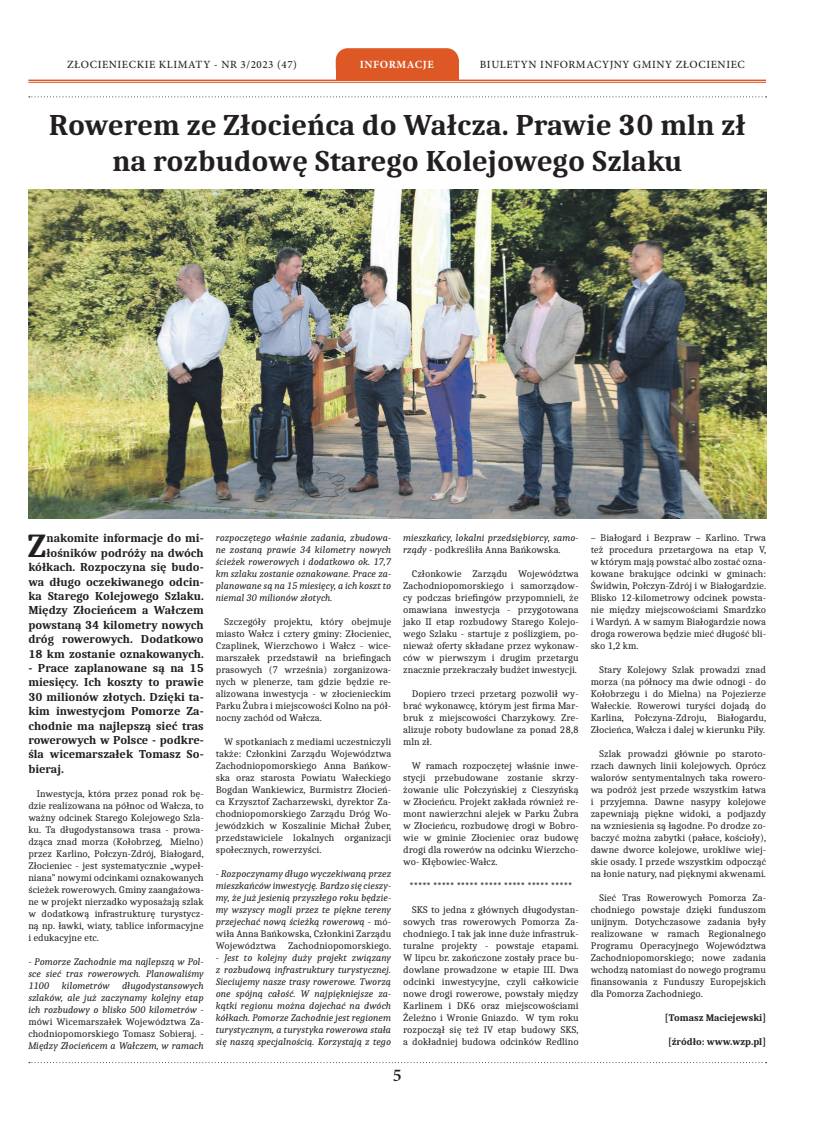
<style>
.page{position:relative;width:820px;height:1134px;background:#fff}
.page>*{position:absolute;margin:0;border:0;box-sizing:border-box;transform-origin:0 0}
.t1{font:700 33.6px "Caladea";color:#231f20}
.t2{font:700 30px/36px "Caladea";color:#231f20;text-align:center}
.numery{font:600 18px "Minion Pro";color:#231f20}
.t3{font:700 12px/14.4px "Caladea";color:#231f20;text-align:right}
.naglowek{font:500 11px "Minion Pro";letter-spacing:.05em;color:#231f20}
.naglowek_srodek{font:700 11px "Minion Pro";letter-spacing:.05em;color:#fff}
.t4{font:10px/12px "Caladea";color:#231f20;text-align:justify}
.t5{font:italic 10px/12px "Caladea";color:#231f20;text-align:justify}
.t6{font:700 10px "Caladea";color:#231f20}
.s1{font-style:normal}
</style>
<div class="page">
<svg style="left:29px;top:96px;width:737px;height:1px"></svg>
<hr style="left:28px;top:80px;width:737px;height:1px;background:#de5826">
<hr style="left:28px;top:82px;width:737px;height:1px;background:#de5826">
<div style="left:335px;top:60px;width:123px;height:20px;background:#de5826"></div>
<div style="left:335px;top:48px;width:123px;height:32px;background:#de5826;border-radius:12px"></div>
<svg style="left:29px;top:1062px;width:737px;height:1px"></svg>
<img style="left:28px;top:190px;width:737px;height:329px">
<p class="naglowek" style="left:67px;top:57px;width:231px">ZŁOCIENIECKIE KLIMATY - NR 3/2023 (47)</p>
<p class="naglowek_srodek" style="left:359px;top:57px;width:75px">INFORMACJE</p>
<p class="naglowek" style="left:479px;top:57px;width:266px">BIULETYN INFORMACYJNY GMINY ZŁOCIENIEC</p>
<p class="t2" style="left:49px;top:106px;width:698px">Rowerem ze Złocieńca do Wałcza. Prawie 30 mln zł na rozbudowę Starego Kolejowego Szlaku</p>
<p class="t3" style="left:28px;top:531px;width:177px">nakomite informacje do mi&shy;łośników podróży na dwóch kółkach. Rozpoczyna się budo&shy;wa długo oczekiwanego odcin&shy;ka Starego Kolejowego Szlaku.<br>Między Złocieńcem a Wałczem powstaną 34 kilometry nowych dróg rowerowych. Dodatkowo<br>18 km zostanie oznakowanych.</p>
<p class="t3" style="left:28px;top:660px;width:177px;text-align:justify">- Prace zaplanowane są na 15 miesięcy. Ich koszty to prawie 30 milionów złotych. Dzięki ta&shy;kim inwestycjom Pomorze Za&shy;chodnie ma najlepszą sieć tras rowerowych w Polsce - podkre&shy;śla wicemarszałek Tomasz So&shy;bieraj.</p>
<p class="t4" style="left:28px;top:787px;width:177px;text-indent:9px">Inwestycja, która przez ponad rok bę&shy;dzie realizowana na północ od Wałcza, to ważny odcinek Starego Kolejowego Szla&shy;ku. Ta długodystansowa trasa - prowa&shy;dząca znad morza (Kołobrzeg, Mielno) przez Karlino, Połczyn-Zdrój, Białogard, Złocieniec - jest systematycznie „wypeł&shy;niana” nowymi odcinkami oznakowanych ścieżek rowerowych. Gminy zaangażowa&shy;ne w projekt nierzadko wyposażają szlak w dodatkową infrastrukturę turystycz&shy;ną np. ławki, wiaty, tablice informacyjne i edukacyjne etc.</p>
<p class="t5" style="left:28px;top:955px;width:177px">- Pomorze Zachodnie ma najlepszą w Pol&shy;sce sieć tras rowerowych. Planowaliśmy 1100 kilometrów długodystansowych szlaków, ale już zaczynamy kolejny etap ich rozbudowy o blisko 500 kilometrów <span class="s1">- mówi Wicemarszałek Województwa Za&shy;chodniopomorskiego Tomasz Sobieraj. - </span>Między Złocieńcem a Wałczem, w ramach</p>
<p class="t1" style="left:27px;top:525px;width:21px">Z</p>
<p class="t5" style="left:216px;top:531px;width:177px">rozpoczętego właśnie zadania, zbudowa&shy;ne zostaną prawie 34 kilometry nowych ścieżek rowerowych i dodatkowo ok. 17,7 km szlaku zostanie oznakowane. Prace za&shy;planowane są na 15 miesięcy, a ich koszt to niemal 30 milionów złotych.</p>
<p class="t4" style="left:216px;top:615px;width:177px;text-indent:9px">Szczegóły projektu, który obejmuje miasto Wałcz i cztery gminy: Złocieniec, Czaplinek, Wierzchowo i Wałcz - wice&shy;marszałek przedstawił na briefingach prasowych (7 września) zorganizowa&shy;nych w plenerze, tam gdzie będzie re&shy;alizowana inwestycja - w złocienieckim Parku Żubra i miejscowości Kolno na pół&shy;nocny zachód od Wałcza.</p>
<p class="t4" style="left:216px;top:735px;width:177px;text-indent:9px">W spotkaniach z mediami uczestniczyli także: Członkini Zarządu Województwa Zachodniopomorskiego Anna Bańkow&shy;ska oraz starosta Powiatu Wałeckiego Bogdan Wankiewicz, Burmistrz Złocień&shy;ca Krzysztof Zacharzewski, dyrektor Za&shy;chodniopomorskiego Zarządu Dróg Wo&shy;jewódzkich w Koszalinie Michał Żuber, przedstawiciele lokalnych organizacji społecznych, rowerzyści.</p>
<p class="t5" style="left:216px;top:867px;width:177px">- Rozpoczynamy długo wyczekiwaną przez mieszkańców inwestycję. Bardzo się cieszy&shy;my, że już jesienią przyszłego roku będzie&shy;my wszyscy mogli przez te piękne tereny przejechać nową ścieżką rowerową <span class="s1">- mó&shy;wiła Anna Bańkowska, Członkini Zarządu Województwa Zachodniopomorskiego.</span></p>
<p class="t5" style="left:216px;top:951px;width:177px">- Jest to kolejny duży projekt związany z rozbudową infrastruktury turystycznej.<br>Sieciujemy nasze trasy rowerowe. Tworzą one spójną całość. W najpiękniejsze za&shy;kątki regionu można dojechać na dwóch kółkach. Pomorze Zachodnie jest regionem turystycznym, a turystyka rowerowa stała się naszą specjalnością. Korzystają z tego</p>
<p class="t5" style="left:403px;top:531px;width:177px">mieszkańcy, lokalni przedsiębiorcy, samo&shy;rządy <span class="s1">- podkreśliła Anna Bańkowska.</span></p>
<p class="t4" style="left:403px;top:567px;width:177px;text-indent:9px">Członkowie Zarządu Województwa Zachodniopomorskiego i samorządow&shy;cy podczas briefingów przypomnieli, że omawiana inwestycja - przygotowana jako II etap rozbudowy Starego Kolejo&shy;wego Szlaku - startuje z poślizgiem, po&shy;nieważ oferty składane przez wykonaw&shy;ców w pierwszym i drugim przetargu znacznie przekraczały budżet inwestycji.</p>
<p class="t4" style="left:403px;top:687px;width:177px;text-indent:9px">Dopiero trzeci przetarg pozwolił wy&shy;brać wykonawcę, którym jest firma Mar&shy;bruk z miejscowości Charzykowy. Zre&shy;alizuje roboty budowlane za ponad 28,8 mln zł.</p>
<p class="t4" style="left:403px;top:759px;width:177px;text-indent:9px">W ramach rozpoczętej właśnie inwe&shy;stycji przebudowane zostanie skrzy&shy;żowanie ulic Połczyńskiej z Cieszyńską w Złocieńcu. Projekt zakłada również re&shy;mont nawierzchni alejek w Parku Żubra w Złocieńcu, rozbudowę drogi w Bobro&shy;wie w gminie Złocieniec oraz budowę drogi dla rowerów na odcinku Wierzcho&shy;wo- Kłębowiec-Wałcz.</p>
<p class="t4" style="left:409px;top:879px;width:164px">***** ***** ***** ***** ***** ***** *****</p>
<p class="t4" style="left:403px;top:903px;width:177px;text-indent:9px">SKS to jedna z głównych długodystan&shy;sowych tras rowerowych Pomorza Za&shy;chodniego. I tak jak inne duże infrastruk&shy;turalne projekty - powstaje etapami.<br>W lipcu br. zakończone zostały prace bu&shy;dowlane prowadzone w etapie III. Dwa odcinki inwestycyjne, czyli całkowicie nowe drogi rowerowe, powstały między Karlinem i DK6 oraz miejscowościami Żeleźno i Wronie Gniazdo. W tym roku rozpoczął się też IV etap budowy SKS, a dokładniej budowa odcinków Redlino</p>
<p class="numery" style="left:392px;top:1063px;width:10px">5</p>
<p class="t4" style="left:590px;top:531px;width:177px">– Białogard i Bezpraw – Karlino. Trwa też procedura przetargowa na etap V, w którym mają powstać albo zostać ozna&shy;kowane brakujące odcinki w gminach:<br>Świdwin, Połczyn-Zdrój i w Białogardzie.<br>Blisko 12-kilometrowy odcinek powsta&shy;nie między miejscowościami Smardzko i Wardyń. A w samym Białogardzie nowa droga rowerowa będzie mieć długość bli&shy;sko 1,2 km.</p>
<p class="t4" style="left:590px;top:663px;width:177px;text-indent:9px">Stary Kolejowy Szlak prowadzi znad morza (na północy ma dwie odnogi - do Kołobrzegu i do Mielna) na Pojezierze Wałeckie. Rowerowi turyści dojadą do Karlina, Połczyna-Zdroju, Białogardu, Złocieńca, Wałcza i dalej w kierunku Piły.</p>
<p class="t4" style="left:590px;top:747px;width:177px;text-indent:9px">Szlak prowadzi głównie po staroto&shy;rzach dawnych linii kolejowych. Oprócz walorów sentymentalnych taka rowero&shy;wa podróż jest przede wszystkim łatwa i przyjemna. Dawne nasypy kolejowe zapewniają piękne widoki, a podjazdy na wzniesienia są łagodne. Po drodze zo&shy;baczyć można zabytki (pałace, kościoły), dawne dworce kolejowe, urokliwe wiej&shy;skie osady. I przede wszystkim odpocząć na łonie natury, nad pięknymi akwenami.</p>
<p class="t4" style="left:590px;top:891px;width:177px;text-indent:9px">Sieć Tras Rowerowych Pomorza Za&shy;chodniego powstaje dzięki funduszom unijnym. Dotychczasowe zadania były realizowane w ramach Regionalnego Programu Operacyjnego Województwa Zachodniopomorskiego; nowe zadania wchodzą natomiast do nowego programu finansowania z Funduszy Europejskich dla Pomorza Zachodniego.</p>
<p class="t6" style="left:664px;top:1011px;width:103px">[Tomasz Maciejewski]</p>
<p class="t6" style="left:668px;top:1035px;width:99px">[źródło: www.wzp.pl]</p>
</div>
